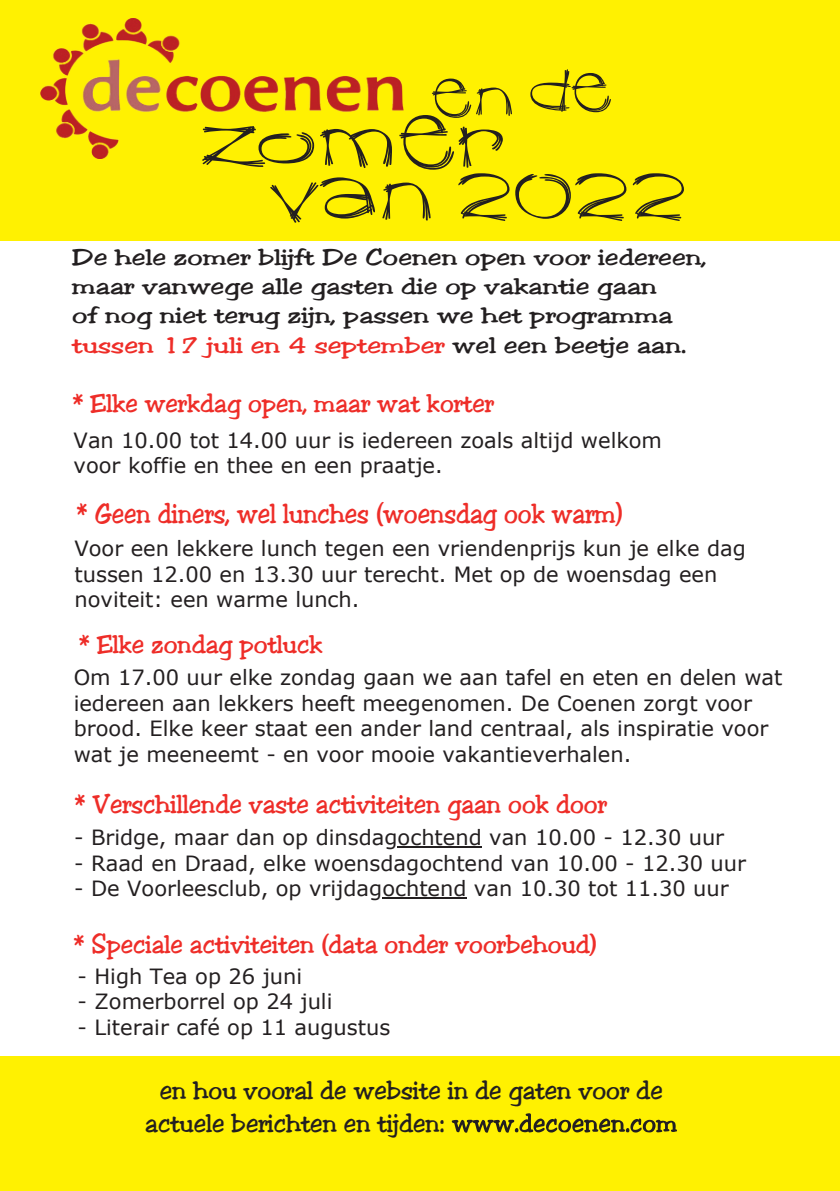
<style>
.page{position:relative;width:840px;height:1191px;background:#fff}
.page>*{position:absolute;margin:0;border:0;box-sizing:border-box;transform-origin:0 0}
.t1{font:74px "Dragline BTN Dm";color:#231f20;scale:1.13 1}
.t2{font:69.4px "Dragline BTN Dm";color:#231f20;scale:1.13 1}
.t3{font:53.2px "Dragline BTN Dm";color:#231f20;scale:1.13 1}
.t4{font:26.2px "Toledo";color:#ee2d28;scale:.93 1}
.t5{font:24.8px "Toledo";color:#ee2d28}
.t6{font:24.2px "Toledo";color:#ee2d28}
.t7{font:24.2px/33.2px "Toledo";color:#231f20}
.t8{font:21.4px/29.4px "Toledo";color:#231f20;scale:1.26 1}
.t9{font:21px/25.6px "Verdana";color:#231f20}
.s1{font-size:71.4px}
.s2{color:#ee2d28}
</style>
<div class="page">
<div style="left:0;top:1056px;width:839px;height:135px;background:#fff101"></div>
<div style="left:0;top:0;width:839px;height:241px;background:#fff101"></div>
<img style="left:41px;top:19px;width:362px;height:140px">
<hr style="left:397px;top:846px;width:84px;height:1px;background:#231f20">
<hr style="left:382px;top:897px;width:84px;height:1px;background:#231f20">
<svg style="left:451px;top:1113px;width:225px;height:19px"></svg>
<h3 class="t3" style="left:430px;top:65px;width:163px">en de</h3>
<h1 class="t1" style="left:201px;top:100px;width:268px">zomer</h1>
<h2 class="t2" style="left:272px;top:157px;width:369px"><span class="s1">van</span> 2022</h2>
<p class="t8" style="left:72px;top:243px;width:504px">De hele zomer blijft De Coenen open voor iedereen, maar vanwege alle gasten die op vakantie gaan<br>of nog niet terug zijn, passen we het programma <span class="s2">tussen 17 juli en 4 september</span> wel een beetje aan.</p>
<p class="t6" style="left:72px;top:388px;width:423px">* Elke werkdag open, maar wat korter</p>
<p class="t9" style="left:74px;top:429px;width:589px">Van 10.00 tot 14.00 uur is iedereen zoals altijd welkom voor koffie en thee en een praatje.</p>
<p class="t4" style="left:77px;top:497px;width:588px">* Geen diners, wel lunches (woensdag ook warm)</p>
<p class="t9" style="left:74px;top:537px;width:672px">Voor een lekkere lunch tegen een vriendenprijs kun je elke dag tussen 12.00 en 13.30 uur terecht. Met op de woensdag een noviteit: een warme lunch.</p>
<p class="t6" style="left:79px;top:629px;width:245px">* Elke zondag potluck</p>
<p class="t9" style="left:74px;top:666px;width:709px">Om 17.00 uur elke zondag gaan we aan tafel en eten en delen wat iedereen aan lekkers heeft meegenomen. De Coenen zorgt voor brood. Elke keer staat een ander land centraal, als inspiratie voor wat je meeneemt - en voor mooie vakantieverhalen.</p>
<p class="t5" style="left:75px;top:788px;width:533px">* Verschillende vaste activiteiten gaan ook door</p>
<p class="t9" style="left:74px;top:826px;width:651px">- Bridge, maar dan op dinsdagochtend van 10.00 - 12.30 uur</p>
<p class="t9" style="left:74px;top:852px;width:673px">- Raad en Draad, elke woensdagochtend van 10.00 - 12.30 uur</p>
<p class="t9" style="left:74px;top:877px;width:655px">- De Voorleesclub, op vrijdagochtend van 10.30 tot 11.30 uur</p>
<p class="t6" style="left:73px;top:928px;width:525px">* Speciale activiteiten (data onder voorbehoud)</p>
<p class="t9" style="left:77px;top:965px;width:226px">- High Tea op 26 juni</p>
<p class="t9" style="left:77px;top:990px;width:256px">- Zomerborrel op 24 juli</p>
<p class="t9" style="left:77px;top:1016px;width:314px">- Literair café op 11 augustus</p>
<p class="t7" style="left:145px;top:1074px;width:518px;text-indent:15px">en hou vooral de website in de gaten voor de actuele berichten en tijden:</p>
</div>
